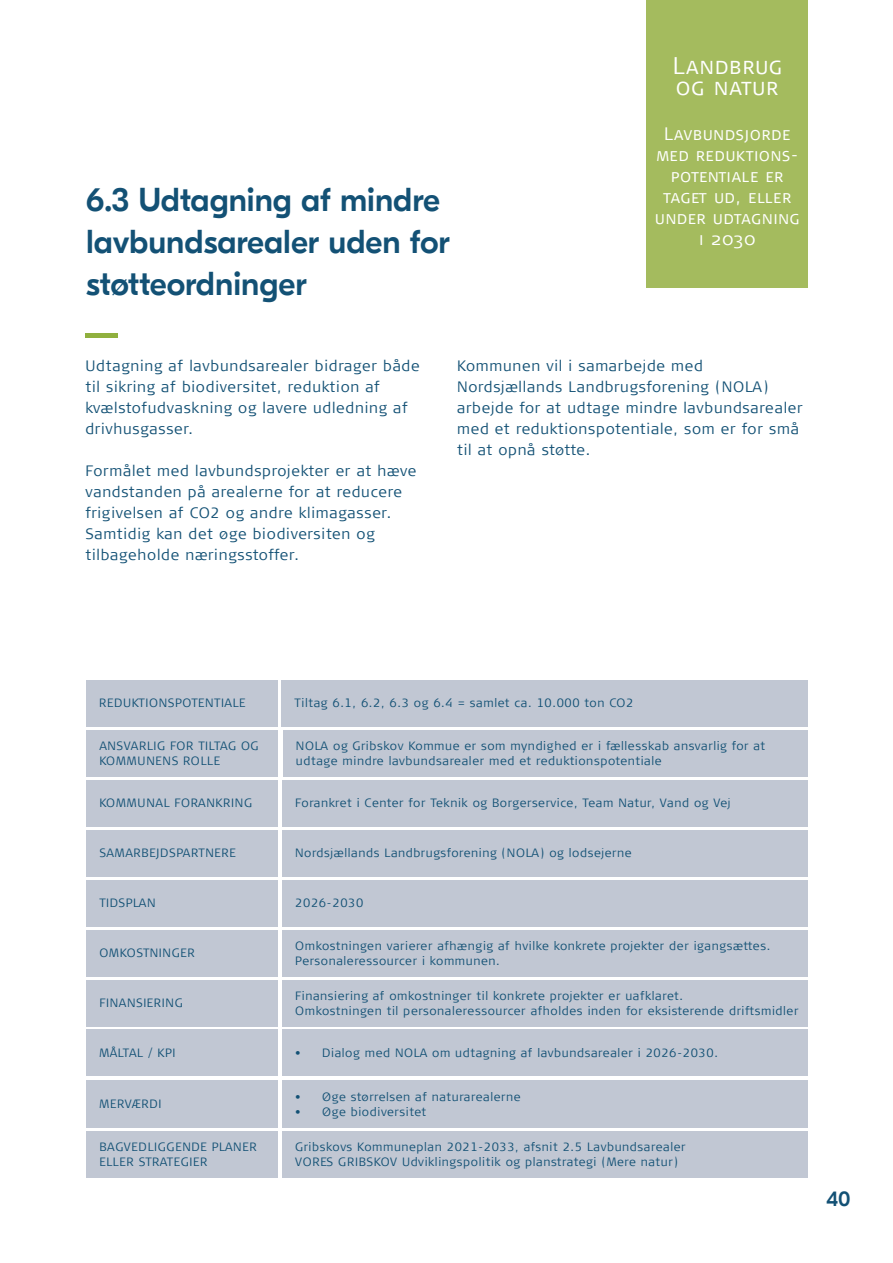
<style>
.page{position:relative;width:893px;height:1263px;background:#fff}
.page>*{position:absolute;margin:0;border:0;box-sizing:border-box;transform-origin:0 0}
.Overskrift_H2_-_Kapi{font:500 33px/42px "GT Eesti Display";color:#135175}
.t1{font:300 24px/21px "Signa Caps";letter-spacing:.05em;color:#fff}
.t2{font:500 21px "GT Eesti Display";color:#135175}
.t3{font:300 18px/21px "Signa Caps";letter-spacing:.05em;color:#fff;text-align:center}
.t4{font:300 15px/21px "Signa Column";letter-spacing:.05em;color:#135175}
.Skemateskt{font:300 12px/15px "Signa Column";letter-spacing:.05em;color:#135175}
</style>
<div class="page">
<div style="left:85px;top:333px;width:32px;height:5px;background:#90b03e"></div>
<div style="left:282px;top:830px;width:526px;height:46px;background:#c1c7d3"></div>
<div style="left:282px;top:880px;width:526px;height:46px;background:#c1c7d3"></div>
<div style="left:282px;top:930px;width:526px;height:46px;background:#c1c7d3"></div>
<div style="left:282px;top:980px;width:526px;height:46px;background:#c1c7d3"></div>
<div style="left:282px;top:1080px;width:526px;height:47px;background:#c1c7d3"></div>
<div style="left:282px;top:1029px;width:526px;height:47px;background:#c1c7d3"></div>
<div style="left:282px;top:1131px;width:526px;height:47px;background:#c1c7d3"></div>
<div style="left:283px;top:730px;width:525px;height:46px;background:#c1c7d3"></div>
<div style="left:87px;top:730px;width:191px;height:46px;background:#c1c7d3"></div>
<div style="left:87px;top:880px;width:191px;height:46px;background:#c1c7d3"></div>
<div style="left:87px;top:930px;width:191px;height:46px;background:#c1c7d3"></div>
<div style="left:87px;top:980px;width:191px;height:46px;background:#c1c7d3"></div>
<div style="left:87px;top:1080px;width:191px;height:47px;background:#c1c7d3"></div>
<div style="left:87px;top:1029px;width:191px;height:47px;background:#c1c7d3"></div>
<div style="left:87px;top:1131px;width:191px;height:47px;background:#c1c7d3"></div>
<div style="left:87px;top:780px;width:191px;height:46px;background:#c1c7d3"></div>
<div style="left:282px;top:780px;width:526px;height:46px;background:#c1c7d3"></div>
<div style="left:87px;top:830px;width:191px;height:46px;background:#c1c7d3"></div>
<div style="left:647px;top:1px;width:161px;height:287px;background:#a4bb5e"></div>
<div style="left:282px;top:680px;width:526px;height:46px;background:#c1c7d3"></div>
<div style="left:86px;top:680px;width:192px;height:46px;background:#c1c7d3"></div>
<p class="Overskrift_H2_-_Kapi" style="left:86px;top:179px;width:365px">6.3 Udtagning af mindre lavbundsarealer uden for støtteordninger</p>
<h2 class="t1" style="left:673px;top:55px;width:110px">Landbrug og natur</h2>
<h3 class="t3" style="left:655px;top:123px;width:146px">Lavbundsjorde med reduktions&shy;potentiale er taget ud, eller under udtagning i 2030</h3>
<p class="t4" style="left:85px;top:355px;width:336px">Udtagning af lavbundsarealer bidrager både til sikring af biodiversitet, reduktion af kvælstofudvaskning og lavere udledning af drivhusgasser.</p>
<p class="t4" style="left:85px;top:460px;width:332px">Formålet med lavbundsprojekter er at hæve vandstanden på arealerne for at reducere frigivelsen af CO2 og andre klimagasser.<br>Samtidig kan det øge biodiversiten og tilbageholde næringsstoffer.</p>
<p class="t4" style="left:457px;top:355px;width:347px">Kommunen vil i samarbejde med Nordsjællands Landbrugsforening (NOLA) arbejde for at udtage mindre lavbundsarealer med et reduktionspotentiale, som er for små til at opnå støtte.</p>
<p class="Skemateskt" style="left:99px;top:696px;width:148px">REDUKTIONSPOTENTIALE</p>
<p class="Skemateskt" style="left:295px;top:696px;width:340px">Tiltag 6.1, 6.2, 6.3 og 6.4 = samlet ca. 10.000 ton CO2</p>
<p class="Skemateskt" style="left:99px;top:738px;width:161px">ANSVARLIG FOR TILTAG OG</p>
<p class="Skemateskt" style="left:99px;top:753px;width:122px">KOMMUNENS ROLLE</p>
<p class="Skemateskt" style="left:296px;top:738px;width:471px">NOLA og Gribskov Kommue er som myndighed er i fællesskab ansvarlig for at udtage mindre lavbundsarealer med et reduktionspotentiale</p>
<p class="Skemateskt" style="left:99px;top:796px;width:154px">KOMMUNAL FORANKRING</p>
<p class="Skemateskt" style="left:295px;top:796px;width:437px">Forankret i Center for Teknik og Borgerservice, Team Natur, Vand og Vej</p>
<p class="Skemateskt" style="left:99px;top:846px;width:138px">SAMARBEJDSPARTNERE</p>
<p class="Skemateskt" style="left:295px;top:846px;width:338px">Nordsjællands Landbrugsforening (NOLA) og lodsejerne</p>
<p class="Skemateskt" style="left:295px;top:896px;width:70px">2026-2030</p>
<p class="Skemateskt" style="left:295px;top:938px;width:477px">Omkostningen varierer afhængig af hvilke konkrete projekter der igangsættes.</p>
<p class="Skemateskt" style="left:295px;top:953px;width:206px">Personaleressourcer i kommunen.</p>
<p class="Skemateskt" style="left:295px;top:988px;width:389px">Finansiering af omkostninger til konkrete projekter er uafklaret.</p>
<p class="Skemateskt" style="left:295px;top:1003px;width:505px">Omkostningen til personaleressourcer afholdes inden for eksisterende driftsmidler</p>
<p class="Skemateskt" style="left:99px;top:896px;width:58px">TIDSPLAN</p>
<p class="Skemateskt" style="left:99px;top:946px;width:97px">OMKOSTNINGER</p>
<p class="Skemateskt" style="left:99px;top:996px;width:85px">FINANSIERING</p>
<p class="Skemateskt" style="left:99px;top:1045px;width:78px">MÅLTAL / KPI</p>
<p class="Skemateskt" style="left:99px;top:1096px;width:64px">MERVÆRDI</p>
<p class="Skemateskt" style="left:99px;top:1140px;width:159px">BAGVEDLIGGENDE PLANER<br>ELLER STRATEGIER</p>
<p class="Skemateskt" style="left:295px;top:1045px;width:424px">• Dialog med NOLA om udtagning af lavbundsarealer i 2026-2030.</p>
<p class="Skemateskt" style="left:295px;top:1089px;width:227px">• Øge størrelsen af naturarealerne</p>
<p class="Skemateskt" style="left:295px;top:1104px;width:132px">• Øge biodiversitet</p>
<p class="Skemateskt" style="left:295px;top:1140px;width:392px">Gribskovs Kommuneplan 2021-2033, afsnit 2.5 Lavbundsarealer</p>
<p class="Skemateskt" style="left:295px;top:1155px;width:384px">VORES GRIBSKOV Udviklingspolitik og planstrategi (Mere natur)</p>
<h3 class="t2" style="left:827px;top:1188px;width:25px">40</h3>
</div>
